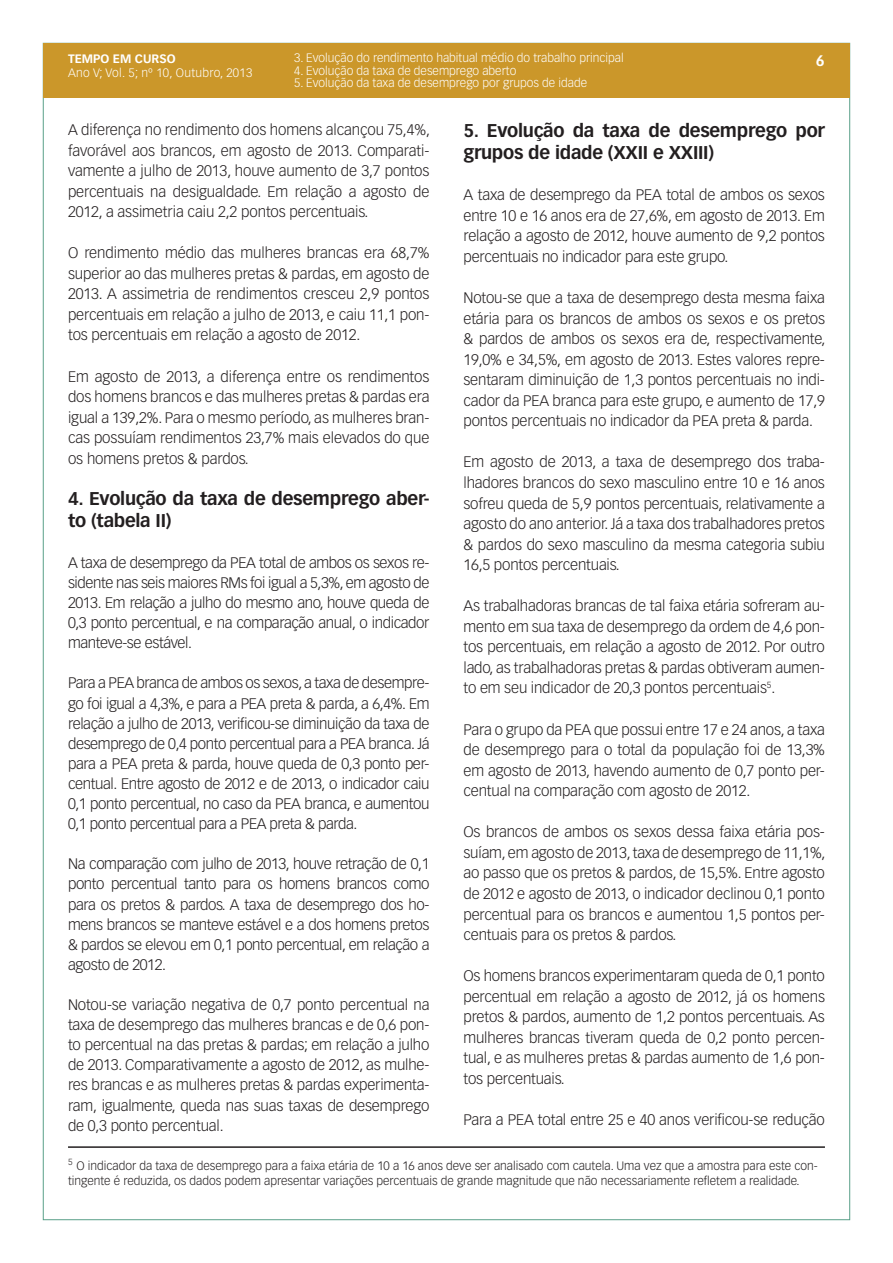
<style>
.page{position:relative;width:893px;height:1263px;background:#fff}
.page>*{position:absolute;margin:0;border:0;box-sizing:border-box;transform-origin:0 0}
.t1{font:700 18.15px/21.1px "Vectora LT Std";letter-spacing:-.015em;color:#231f20}
.t2{font:300 15px/20.5px "Vectora LT Std";letter-spacing:-.01em;color:#231f20;text-align:justify}
.t3{font:700 15px "Vectora LT Std";color:#fff}
.t4{font:300 12px/14.4px "Vectora LT Std";color:#231f20}
.t5{font:300 12px "Vectora LT Std";color:#fff}
.t6{font:300 12px "Vectora LT Std";letter-spacing:.025em;color:#fff}
.t7{font:700 12px "Vectora LT Std";color:#fff}
</style>
<div class="page">
<div style="left:43px;top:43px;width:806px;height:55px;background:#cb972a"></div>
<hr style="left:68px;top:1146px;width:757px;height:2px;background:#231f20">
<p class="t5" style="left:294px;top:51px;width:331px">3. Evolução do rendimento habitual médio do trabalho principal</p>
<p class="t5" style="left:294px;top:63px;width:224px">4. Evolução da taxa de desemprego aberto</p>
<p class="t5" style="left:294px;top:76px;width:294px">5. Evolução da taxa de desemprego por grupos de idade</p>
<p class="t1" style="left:463px;top:120px;width:363px">5. Evolução da taxa de desemprego por grupos de idade (XXII e XXIII)</p>
<p class="t2" style="left:463px;top:185px;width:363px">A taxa de desemprego da PEA total de ambos os sexos entre 10 e 16 anos era de 27,6%, em agosto de 2013. Em relação a agosto de 2012, houve aumento de 9,2 pontos percentuais no indicador para este grupo.</p>
<p class="t2" style="left:463px;top:288px;width:364px">Notou-se que a taxa de desemprego desta mesma faixa etária para os brancos de ambos os sexos e os pretos &amp; pardos de ambos os sexos era de, respectivamente, 19,0% e 34,5%, em agosto de 2013. Estes valores repre&shy;sentaram diminuição de 1,3 pontos percentuais no indi&shy;cador da PEA branca para este grupo, e aumento de 17,9 pontos percentuais no indicador da PEA preta &amp; parda.</p>
<p class="t2" style="left:463px;top:452px;width:363px">Em agosto de 2013, a taxa de desemprego dos traba&shy;lhadores brancos do sexo masculino entre 10 e 16 anos sofreu queda de 5,9 pontos percentuais, relativamente a agosto do ano anterior. Já a taxa dos trabalhadores pretos &amp; pardos do sexo masculino da mesma categoria subiu 16,5 pontos percentuais.</p>
<p class="t2" style="left:463px;top:596px;width:363px">As trabalhadoras brancas de tal faixa etária sofreram au&shy;mento em sua taxa de desemprego da ordem de 4,6 pon&shy;tos percentuais, em relação a agosto de 2012. Por outro lado, as trabalhadoras pretas &amp; pardas obtiveram aumen&shy;to em seu indicador de 20,3 pontos percentuais<sup>5</sup>.</p>
<p class="t2" style="left:463px;top:719px;width:363px">Para o grupo da PEA que possui entre 17 e 24 anos, a taxa de desemprego para o total da população foi de 13,3% em agosto de 2013, havendo aumento de 0,7 ponto per&shy;centual na comparação com agosto de 2012.</p>
<p class="t2" style="left:463px;top:822px;width:364px">Os brancos de ambos os sexos dessa faixa etária pos&shy;suíam, em agosto de 2013, taxa de desemprego de 11,1%, ao passo que os pretos &amp; pardos, de 15,5%. Entre agosto de 2012 e agosto de 2013, o indicador declinou 0,1 ponto percentual para os brancos e aumentou 1,5 pontos per&shy;centuais para os pretos &amp; pardos.</p>
<p class="t2" style="left:463px;top:966px;width:363px">Os homens brancos experimentaram queda de 0,1 ponto percentual em relação a agosto de 2012, já os homens pretos &amp; pardos, aumento de 1,2 pontos percentuais. As mulheres brancas tiveram queda de 0,2 ponto percen&shy;tual, e as mulheres pretas &amp; pardas aumento de 1,6 pon&shy;tos percentuais.</p>
<p class="t2" style="left:463px;top:1110px;width:363px">Para a PEA total entre 25 e 40 anos verificou-se redução</p>
<p class="t4" style="left:68px;top:1159px;width:751px"><sup>5</sup> O indicador da taxa de desemprego para a faixa etária de 10 a 16 anos deve ser analisado com cautela. Uma vez que a amostra para este con&shy;tingente é reduzida, os dados podem apresentar variações percentuais de grande magnitude que não necessariamente refletem a realidade.</p>
<p class="t7" style="left:68px;top:51px;width:109px">tempo em curso</p>
<p class="t6" style="left:68px;top:66px;width:186px">Ano V; Vol. 5; nº 10, Outubro, 2013</p>
<p class="t3" style="left:816px;top:51px;width:10px">6</p>
<p class="t2" style="left:68px;top:120px;width:363px">A diferença no rendimento dos homens alcançou 75,4%, favorável aos brancos, em agosto de 2013. Comparati&shy;vamente a julho de 2013, houve aumento de 3,7 pontos percentuais na desigualdade. Em relação a agosto de 2012, a assimetria caiu 2,2 pontos percentuais.</p>
<p class="t2" style="left:68px;top:243px;width:363px">O rendimento médio das mulheres brancas era 68,7% superior ao das mulheres pretas &amp; pardas, em agosto de 2013. A assimetria de rendimentos cresceu 2,9 pontos percentuais em relação a julho de 2013, e caiu 11,1 pon&shy;tos percentuais em relação a agosto de 2012.</p>
<p class="t2" style="left:68px;top:366px;width:363px">Em agosto de 2013, a diferença entre os rendimentos dos homens brancos e das mulheres pretas &amp; pardas era igual a 139,2%. Para o mesmo período, as mulheres bran&shy;cas possuíam rendimentos 23,7% mais elevados do que os homens pretos &amp; pardos.</p>
<p class="t1" style="left:68px;top:488px;width:363px">4. Evolução da taxa de desemprego aber&shy;to (tabela II)</p>
<p class="t2" style="left:68px;top:553px;width:363px;line-height:20.1px">A taxa de desemprego da PEA total de ambos os sexos re&shy;sidente nas seis maiores RMs foi igual a 5,3%, em agosto de 2013. Em relação a julho do mesmo ano, houve queda de 0,3 ponto percentual, e na comparação anual, o indicador manteve-se estável.</p>
<p class="t2" style="left:68px;top:673px;width:363px;line-height:20.1px">Para a PEA branca de ambos os sexos, a taxa de desempre&shy;go foi igual a 4,3%, e para a PEA preta &amp; parda, a 6,4%. Em relação a julho de 2013, verificou-se diminuição da taxa de desemprego de 0,4 ponto percentual para a PEA branca. Já para a PEA preta &amp; parda, houve queda de 0,3 ponto per&shy;centual. Entre agosto de 2012 e de 2013, o indicador caiu 0,1 ponto percentual, no caso da PEA branca, e aumentou 0,1 ponto percentual para a PEA preta &amp; parda.</p>
<p class="t2" style="left:68px;top:854px;width:363px;line-height:20.1px">Na comparação com julho de 2013, houve retração de 0,1 ponto percentual tanto para os homens brancos como para os pretos &amp; pardos. A taxa de desemprego dos ho&shy;mens brancos se manteve estável e a dos homens pretos &amp; pardos se elevou em 0,1 ponto percentual, em relação a agosto de 2012.</p>
<p class="t2" style="left:68px;top:995px;width:363px;line-height:20.1px">Notou-se variação negativa de 0,7 ponto percentual na taxa de desemprego das mulheres brancas e de 0,6 pon&shy;to percentual na das pretas &amp; pardas; em relação a julho de 2013. Comparativamente a agosto de 2012, as mulhe&shy;res brancas e as mulheres pretas &amp; pardas experimenta&shy;ram, igualmente, queda nas suas taxas de desemprego de 0,3 ponto percentual.</p>
</div>
